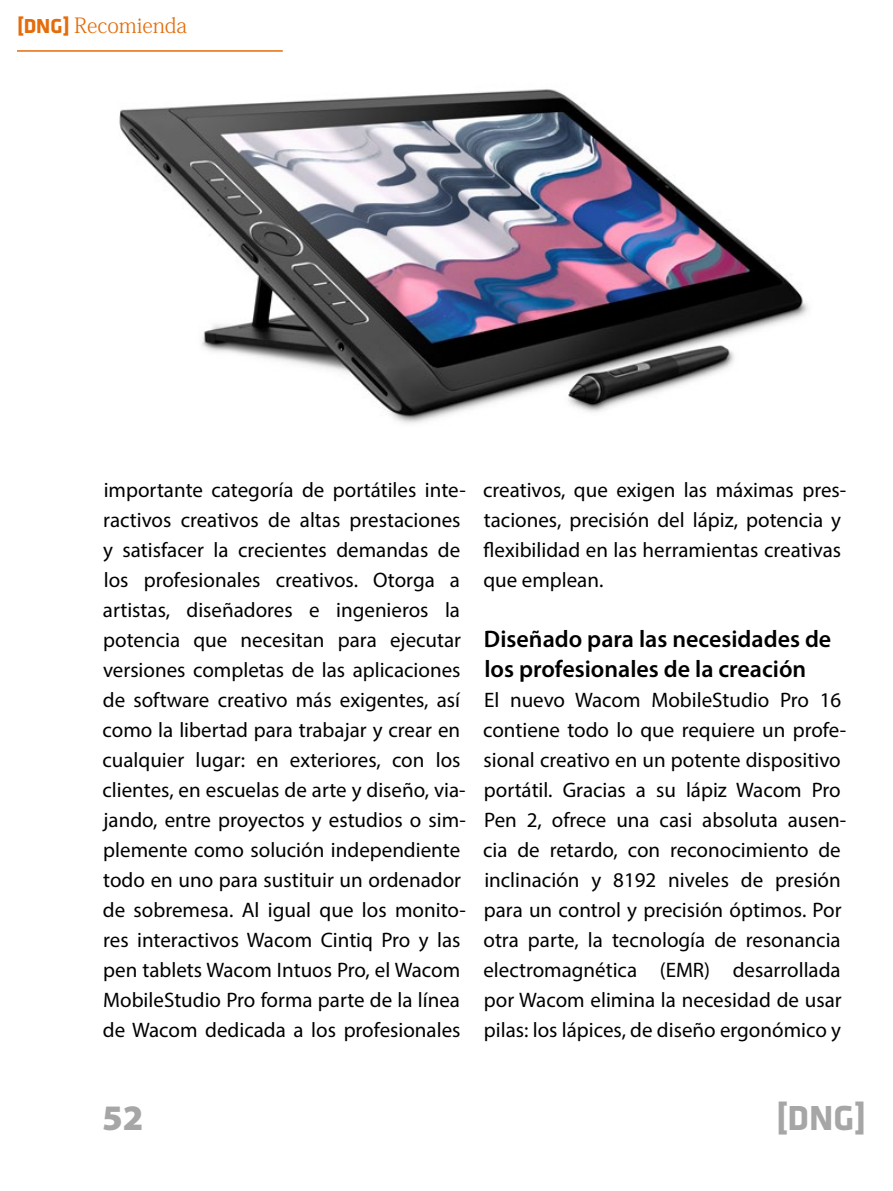
<style>
.page{position:relative;width:893px;height:1191px;background:#fff}
.page>*{position:absolute;margin:0;border:0;box-sizing:border-box;transform-origin:0 0}
.t1{font:700 36px "Klavika";color:#a6a6a6}
.t2{font:900 36px "Myriad Pro";color:#a6a6a6}
.t3{font:600 24px/30px "Myriad Pro";color:#000}
.t4{font:21px/30px "Myriad Pro";color:#000}
.t5{font:21px "Adobe Fangsong Std";color:#e46c0a}
.s1{font-family:"Klavika";font-weight:700}
</style>
<div class="page">
<img style="left:119px;top:89px;width:690px;height:335px">
<hr style="left:17px;top:50px;width:266px;height:2px;background:#e46c0a">
<p class="t5" style="left:17px;top:13px;width:172px"><span class="s1">[DNG]</span> Recomienda</p>
<p class="t4" style="left:103px;top:474px;width:365px">importante categoría de portátiles inte&shy;ractivos creativos de altas prestaciones y satisfacer la crecientes demandas de los profesionales creativos. Otorga a artistas, diseñadores e ingenieros la potencia que necesitan para ejecutar versiones completas de las aplicaciones de software creativo más exigentes, así como la libertad para trabajar y crear en cualquier lugar: en exteriores, con los clientes, en escuelas de arte y diseño, via&shy;jando, entre proyectos y estudios o sim&shy;plemente como solución independiente todo en uno para sustituir un ordenador de sobremesa. Al igual que los monito&shy;res interactivos Wacom Cintiq Pro y las pen tablets Wacom Intuos Pro, el Wacom MobileStudio Pro forma parte de la línea de Wacom dedicada a los profesionales</p>
<p class="t4" style="left:483px;top:475px;width:365px">creativos, que exigen las máximas pres&shy;taciones, precisión del lápiz, potencia y flexibilidad en las herramientas creativas que emplean.</p>
<p class="t3" style="left:484px;top:623px;width:349px">Diseñado para las necesidades de los profesionales de la creación</p>
<p class="t4" style="left:483px;top:684px;width:365px">El nuevo Wacom MobileStudio Pro 16 contiene todo lo que requiere un profe&shy;sional creativo en un potente dispositivo portátil. Gracias a su lápiz Wacom Pro Pen 2, ofrece una casi absoluta ausen&shy;cia de retardo, con reconocimiento de inclinación y 8192 niveles de presión para un control y precisión óptimos. Por otra parte, la tecnología de resonancia electromagnética (EMR) desarrollada por Wacom elimina la necesidad de usar pilas: los lápices, de diseño ergonómico y</p>
<h1 class="t2" style="left:102px;top:1094px;width:43px">52</h1>
<h1 class="t1" style="left:776px;top:1098px;width:92px">[DNG]</h1>
</div>
